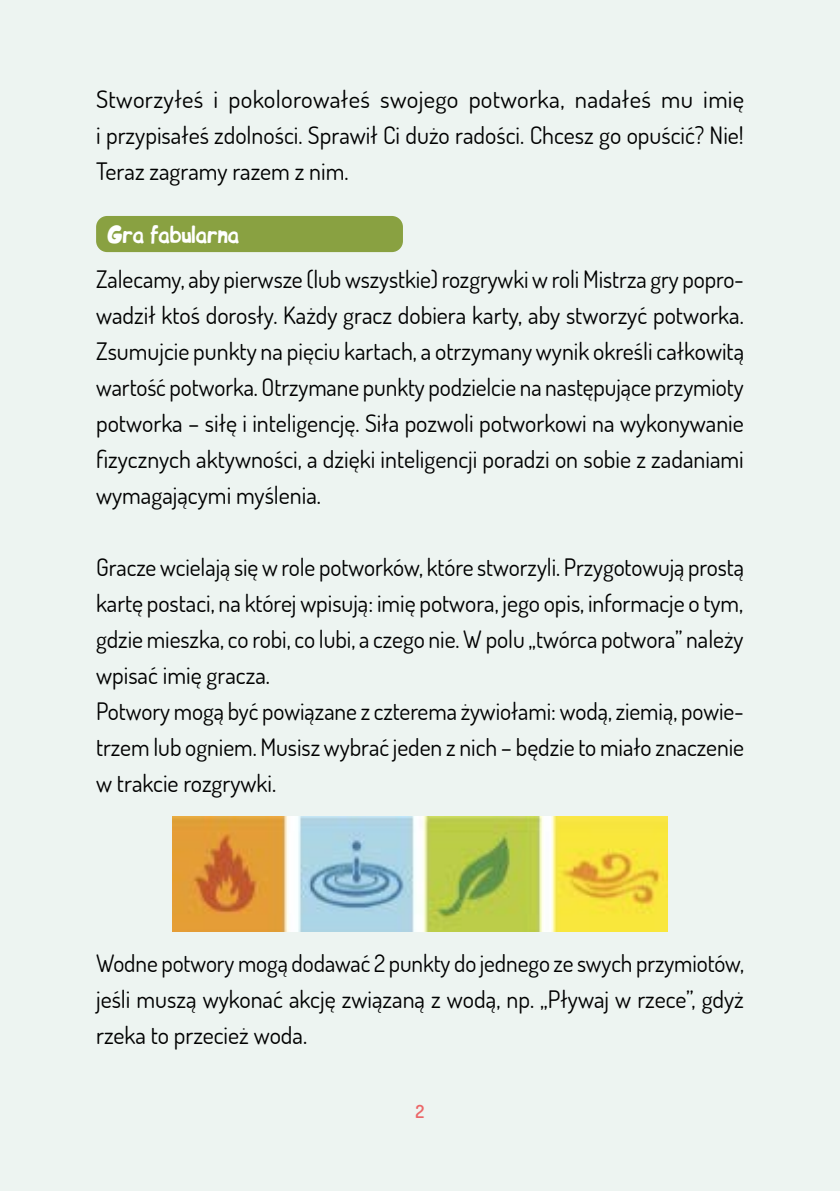
<style>
.page{position:relative;width:840px;height:1191px;background:#fff}
.page>*{position:absolute;margin:0;border:0;box-sizing:border-box;transform-origin:0 0}
.p4_no_indent{font:24px/36px "Dosis";color:#000;text-align:justify}
.t1{font:20.8px "BIP";color:#fff}
.t2{font:600 18px "Dosis";color:#eb6668}
</style>
<div class="page">
<div style="left:0;top:0;width:839px;height:1191px;background:#edf4f1"></div>
<div style="left:96px;top:216px;width:307px;height:36px;background:#89a141;border-radius:11px"></div>
<img style="left:173px;top:817px;width:494px;height:114px">
<p class="p4_no_indent" style="left:96px;top:81px;width:649px">Stworzyłeś i pokolorowałeś swojego potworka, nadałeś mu imię i przypisałeś zdolności. Sprawił Ci dużo radości. Chcesz go opuścić? Nie!<br>Teraz zagramy razem z nim.</p>
<p class="t1" style="left:107px;top:219px;width:133px">Gra fabularna</p>
<p class="p4_no_indent" style="left:96px;top:261px;width:649px">Zalecamy, aby pierwsze (lub wszystkie) rozgrywki w roli Mistrza gry popro&shy;wadził ktoś dorosły. Każdy gracz dobiera karty, aby stworzyć potworka.<br>Zsumujcie punkty na pięciu kartach, a otrzymany wynik określi całkowitą wartość potworka. Otrzymane punkty podzielcie na następujące przymioty potworka – siłę i inteligencję. Siła pozwoli potworkowi na wykonywanie fizycznych aktywności, a dzięki inteligencji poradzi on sobie z zadaniami wymagającymi myślenia.</p>
<p class="p4_no_indent" style="left:96px;top:549px;width:649px">Gracze wcielają się w role potworków, które stworzyli. Przygotowują prostą kartę postaci, na której wpisują: imię potwora, jego opis, informacje o tym, gdzie mieszka, co robi, co lubi, a czego nie. W polu „twórca potwora” należy wpisać imię gracza.</p>
<p class="p4_no_indent" style="left:96px;top:693px;width:649px">Potwory mogą być powiązane z czterema żywiołami: wodą, ziemią, powie&shy;trzem lub ogniem. Musisz wybrać jeden z nich – będzie to miało znaczenie w trakcie rozgrywki.</p>
<p class="p4_no_indent" style="left:96px;top:945px;width:649px">Wodne potwory mogą dodawać 2 punkty do jednego ze swych przymiotów, jeśli muszą wykonać akcję związaną z wodą, np. „Pływaj w rzece”, gdyż rzeka to przecież woda.</p>
<p class="t2" style="left:415px;top:1099px;width:10px">2</p>
</div>
